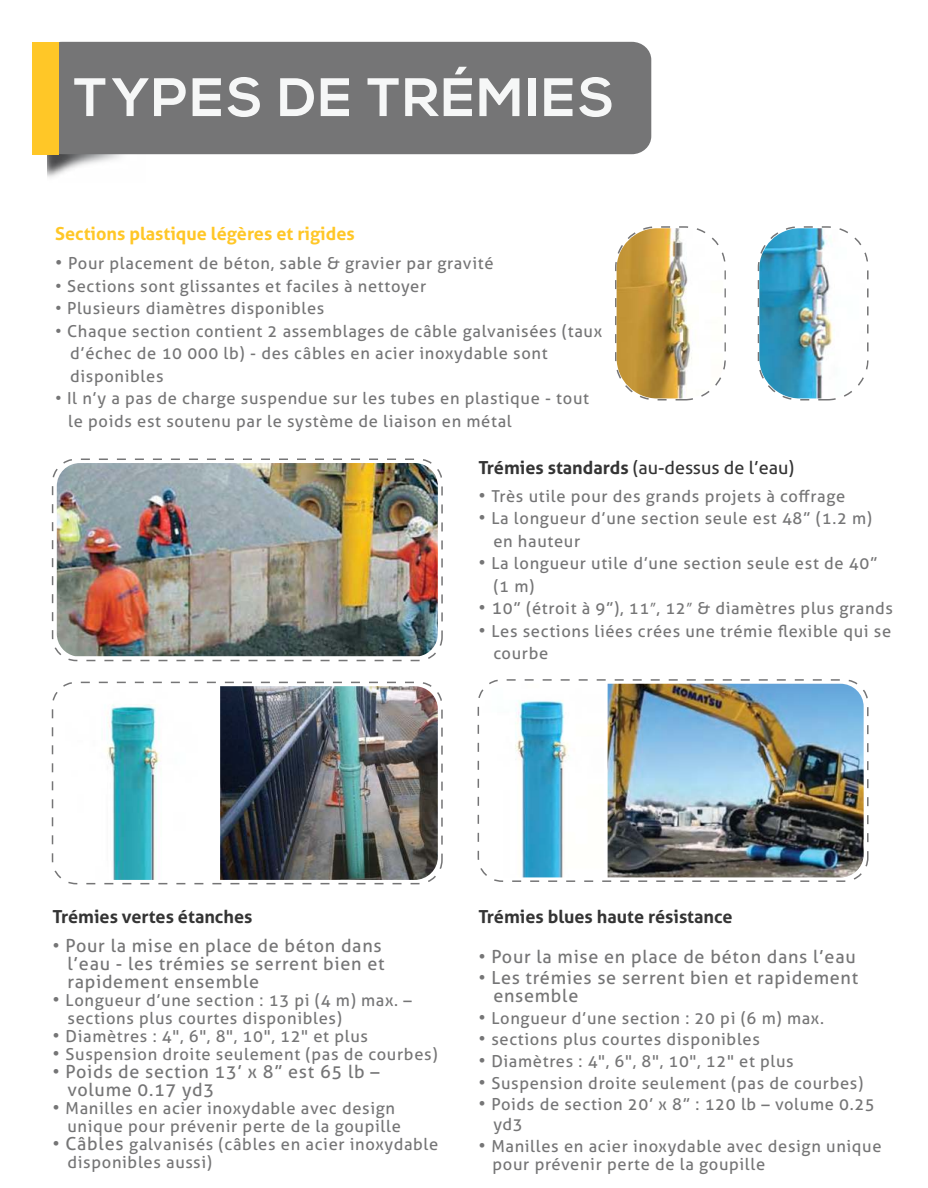
<style>
.page{position:relative;width:928px;height:1188px;background:#fff}
.page>*{position:absolute;margin:0;border:0;box-sizing:border-box;transform-origin:0 0}
.t1{font:700 54px "Nexa";letter-spacing:.04em;color:#f6f7f7}
.t2{font:18px/18px "Aller";letter-spacing:.04em;color:#757576}
.t3{font:700 18px "Aller";color:#343434}
.t4{font:18px "Aller";color:#343434}
.t5{font:700 18px "Aller";color:#ffc727}
.t6{font:16.5px/21.6px "Aller";letter-spacing:.04em;color:#757576}
.s1{font-size:18px}
.s2{font-weight:700}
.s3{font-family:"Myriad Pro"}
</style>
<div class="page">
<div style="left:53px;top:459px;width:389px;height:202px;background:linear-gradient(to right,#fff,#fcfcfc);border-radius:24px"></div>
<div style="left:52px;top:459px;width:391px;height:202px;border:2px dashed #757576;border-radius:24px"></div>
<img style="left:57px;top:463px;width:381px;height:193px">
<div style="left:52px;top:682px;width:390px;height:202px;border:2px dashed #757576;border-radius:24px"></div>
<img style="left:220px;top:686px;width:218px;height:194px">
<img style="left:57px;top:686px;width:104px;height:194px">
<div style="left:478px;top:680px;width:389px;height:201px;background:linear-gradient(to right,#fefefe,#fff);border-radius:24px"></div>
<div style="left:477px;top:679px;width:391px;height:203px;border:2px dashed #757576;border-radius:24px"></div>
<img style="left:607px;top:684px;width:256px;height:193px">
<img style="left:482px;top:684px;width:121px;height:193px">
<div style="left:615px;top:226px;width:110px;height:175px;border:2px dashed #757576;border-radius:40px"></div>
<img style="left:616px;top:228px;width:108px;height:170px">
<div style="left:757px;top:226px;width:111px;height:175px;border:2px dashed #757576;border-radius:40px"></div>
<img style="left:759px;top:228px;width:108px;height:170px">
<img style="left:48px;top:154px;width:97px;height:24px">
<div style="left:43px;top:42px;width:608px;height:112px;background:#757576;border-radius:19px"></div>
<div style="left:32px;top:42px;width:26px;height:112px;background:#ffc727"></div>
<h1 class="t1" style="left:74px;top:66px;width:542px">TYPES DE TRÉMIES</h1>
<p class="t5" style="left:55px;top:226px;width:301px">Sections plastique légères et rigides</p>
<p class="t6" style="left:55px;top:253px;width:440px"><span class="s1">ï</span> Pour placement de béton, sable &amp; gravier par gravité</p>
<p class="t6" style="left:55px;top:275px;width:372px">ï Sections sont glissantes et faciles à nettoyer</p>
<p class="t6" style="left:55px;top:298px;width:271px">ï Plusieurs diamètres disponibles</p>
<p class="t6" style="left:55px;top:320px;width:548px">ï Chaque section contient 2 assemblages de câble galvanisées (taux</p>
<p class="t6" style="left:70px;top:343px;width:479px">d’échec de 10 000 lb) - des câbles en acier inoxydable sont</p>
<p class="t6" style="left:70px;top:365px;width:95px">disponibles</p>
<p class="t6" style="left:55px;top:388px;width:535px">ï Il n’y a pas de charge suspendue sur les tubes en plastique - tout</p>
<p class="t6" style="left:68px;top:410px;width:445px">le poids est soutenu par le système de liaison en métal</p>
<p class="t4" style="left:478px;top:457px;width:317px"><span class="s2">Trémies standards</span> (au-dessus de l’eau)</p>
<p class="t6" style="left:478px;top:485px;width:368px"><span class="s1">ï</span> Très utile pour des grands projets à coffrage</p>
<p class="t6" style="left:478px;top:508px;width:395px"><span class="s1">ï</span> La longueur d’une section seule est 48” (1.2 m)</p>
<p class="t6" style="left:493px;top:530px;width:88px">en hauteur</p>
<p class="t6" style="left:478px;top:553px;width:400px"><span class="s1">ï</span> La longueur utile d’une section seule est de 40”</p>
<p class="t6" style="left:493px;top:575px;width:43px">(1 m)</p>
<p class="t6" style="left:478px;top:598px;width:416px"><span class="s1">ï 1</span>0” (étroit à 9”), 11<span class="s3">”</span>, 12<span class="s3">”</span> &amp; diamètres plus grands</p>
<p class="t6" style="left:478px;top:620px;width:414px"><span class="s1">ï</span> Les sections liées crées une trémie flexible qui se</p>
<p class="t6" style="left:493px;top:643px;width:56px">courbe</p>
<p class="t3" style="left:52px;top:909px;width:201px">Trémies vertes étanches</p>
<p class="t2" style="left:67px;top:938px;width:318px;text-indent:-15px">ï Pour la mise en place de béton dans l’eau - les trémies se serrent bien et rapidement ensemble</p>
<p class="t6" style="left:52px;top:990px;width:360px"><span class="s1">ï</span> Longueur d’une section : 13 pi (4 m) max. –</p>
<p class="t6" style="left:67px;top:1008px;width:276px">sections plus courtes disponibles)</p>
<p class="t6" style="left:52px;top:1026px;width:317px"><span class="s1">ï</span> Diamètres : 4", 6", 8", 10", 12" et plus</p>
<p class="t6" style="left:52px;top:1044px;width:386px"><span class="s1">ï</span> Suspension droite seulement (pas de courbes)</p>
<p class="t2" style="left:67px;top:1064px;width:313px;text-indent:-15px">ï Poids de section 13’ x 8” est 65 lb – volume 0.17 yd3</p>
<p class="t6" style="left:52px;top:1098px;width:344px"><span class="s1">ï</span> Manilles en acier inoxydable avec design</p>
<p class="t6" style="left:67px;top:1116px;width:335px">unique pour prévenir perte de la goupille</p>
<p class="t6" style="left:52px;top:1134px;width:387px"><span class="s1">ï Câbles</span> galvanisés (câbles en acier inoxydable</p>
<p class="t6" style="left:67px;top:1152px;width:146px">disponibles aussi)</p>
<p class="t3" style="left:478px;top:909px;width:256px">Trémies blues haute résistance</p>
<p class="t2" style="left:478px;top:946px;width:381px;line-height:21.6px">ï Pour la mise en place de béton dans l’eau ï Les trémies se serrent bien et rapidement</p>
<p class="t2" style="left:493px;top:988px;width:87px">ensemble</p>
<p class="t6" style="left:478px;top:1008px;width:398px"><span class="s1">ï</span> Longueur d’une section : 20 pi (6 m) max.<br><span class="s1">ï</span> sections plus courtes disponibles<br><span class="s1">ï</span> Diamètres : 4", 6", 8", 10", 12" et plus<br><span class="s1">ï</span> Suspension droite seulement (pas de courbes)<br><span class="s1">ï</span> Poids de section 20’ x 8” : 120 lb – volume 0.25</p>
<p class="t6" style="left:478px;top:1114px;width:405px;text-indent:15px">yd3<br><span class="s1">ï</span> Manilles en acier inoxydable avec design unique</p>
<p class="t6" style="left:492px;top:1154px;width:274px">pour prévenir perte de la goupille</p>
</div>
